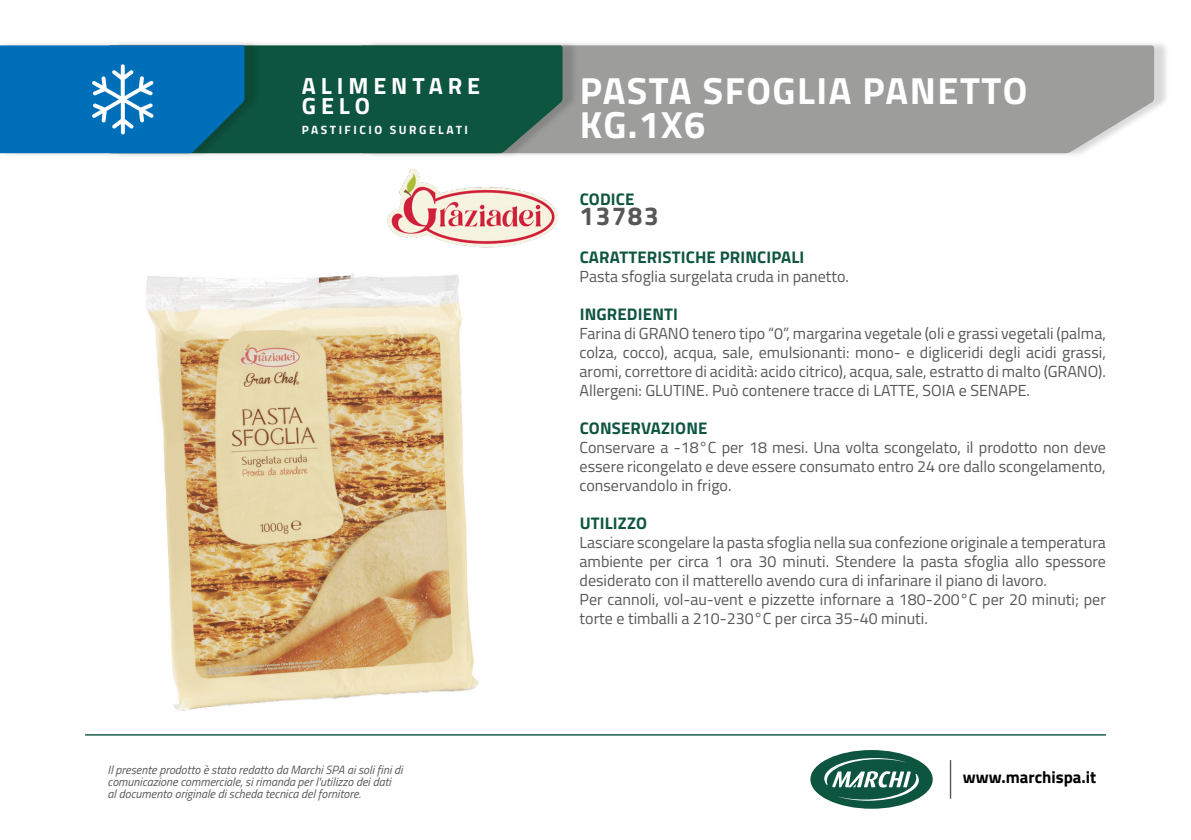
<style>
.page{position:relative;width:1191px;height:840px;background:#fff}
.page>*{position:absolute;margin:0;border:0;box-sizing:border-box;transform-origin:0 0}
.t1{font:700 37.8px/34.2px "Titillium Web";letter-spacing:.04em;color:#fff}
.t2{font:700 26px "Titillium Web";letter-spacing:.06em;color:#575756}
.t3{font:700 23.4px "Titillium Web";letter-spacing:.21em;color:#fff}
.t4{font:700 16.8px "Titillium Web";letter-spacing:.01em;color:#0e5540}
.t5{font:700 16.8px "Titillium Web";color:#000}
.t6{font:16px/19px "Titillium Web";color:#575756;text-align:justify}
.t7{font:italic 12px/12px "Titillium Web";color:#575756}
.t8{font:700 12px "Titillium Web";letter-spacing:.21em;color:#fff}
</style>
<div class="page">
<img style="left:146px;top:273px;width:333px;height:438px">
<div style="left:365px;top:40px;width:805px;height:119px;background:#000;opacity:.15"></div>
<div style="left:578px;top:45px;width:576px;height:108px;background:#9d9d9c"></div>
<div style="left:113px;top:40px;width:465px;height:119px;background:#000;opacity:.15"></div>
<div style="left:260px;top:45px;width:302px;height:108px;background:#0e5540"></div>
<div style="left:0;top:40px;width:260px;height:119px;background:#000;opacity:.15"></div>
<svg style="left:0;top:45px;width:244px;height:108px;background:#0c74b5"></svg>
<img style="left:387px;top:169px;width:171px;height:79px">
<hr style="left:949px;top:759px;width:2px;height:39px;background:#575756">
<div style="left:810px;top:749px;width:122px;height:59px;background:#0e5540;border-radius:50%"></div>
<svg style="left:824px;top:757px;width:95px;height:43px"></svg>
<hr style="left:85px;top:733px;width:1021px;height:2px;background:#0e5540">
<p class="t3" style="left:302px;top:68px;width:180px">ALIMENTARE</p>
<p class="t3" style="left:302px;top:88px;width:70px">GELO</p>
<p class="t8" style="left:302px;top:121px;width:168px">PASTIFICIO SURGELATI</p>
<p class="t7" style="left:108px;top:762px;width:296px">Il presente prodotto è stato redatto da Marchi SPA ai soli fini di comunicazione commerciale, si rimanda per l'utilizzo dei dati<br>al documento originale di scheda tecnica del fornitore.</p>
<p class="t1" style="left:580px;top:71px;width:449px">PASTA SFOGLIA PANETTO<br>KG.1X6</p>
<p class="t4" style="left:579px;top:186px;width:56px">CODICE</p>
<p class="t2" style="left:579px;top:195px;width:81px">13783</p>
<p class="t4" style="left:579px;top:244px;width:226px">CARATTERISTICHE PRINCIPALI</p>
<p class="t6" style="left:579px;top:266px;width:271px">Pasta sfoglia surgelata cruda in panetto.</p>
<p class="t4" style="left:579px;top:301px;width:100px">INGREDIENTI</p>
<p class="t6" style="left:579px;top:323px;width:528px">Farina di GRANO tenero tipo “0”, margarina vegetale (oli e grassi vegetali (palma, colza, cocco), acqua, sale, emulsionanti: mono- e digliceridi degli acidi grassi, aromi, correttore di acidità: acido citrico), acqua, sale, estratto di malto (GRANO).<br>Allergeni: GLUTINE. Può contenere tracce di LATTE, SOIA e SENAPE.</p>
<p class="t4" style="left:579px;top:415px;width:129px">CONSERVAZIONE</p>
<p class="t6" style="left:579px;top:437px;width:528px">Conservare a -18°C per 18 mesi. Una volta scongelato, il prodotto non deve essere ricongelato e deve essere consumato entro 24 ore dallo scongelamento, conservandolo in frigo.</p>
<p class="t4" style="left:579px;top:510px;width:69px">UTILIZZO</p>
<p class="t6" style="left:579px;top:532px;width:528px">Lasciare scongelare la pasta sfoglia nella sua confezione originale a temperatura ambiente per circa 1 ora 30 minuti. Stendere la pasta sfoglia allo spessore desiderato con il matterello avendo cura di infarinare il piano di lavoro.</p>
<p class="t6" style="left:579px;top:589px;width:528px">Per cannoli, vol-au-vent e pizzette infornare a 180-200°C per 20 minuti; per torte e timballi a 210-230°C per circa 35-40 minuti.</p>
<p class="t5" style="left:963px;top:764px;width:135px">www.marchispa.it</p>
</div>
